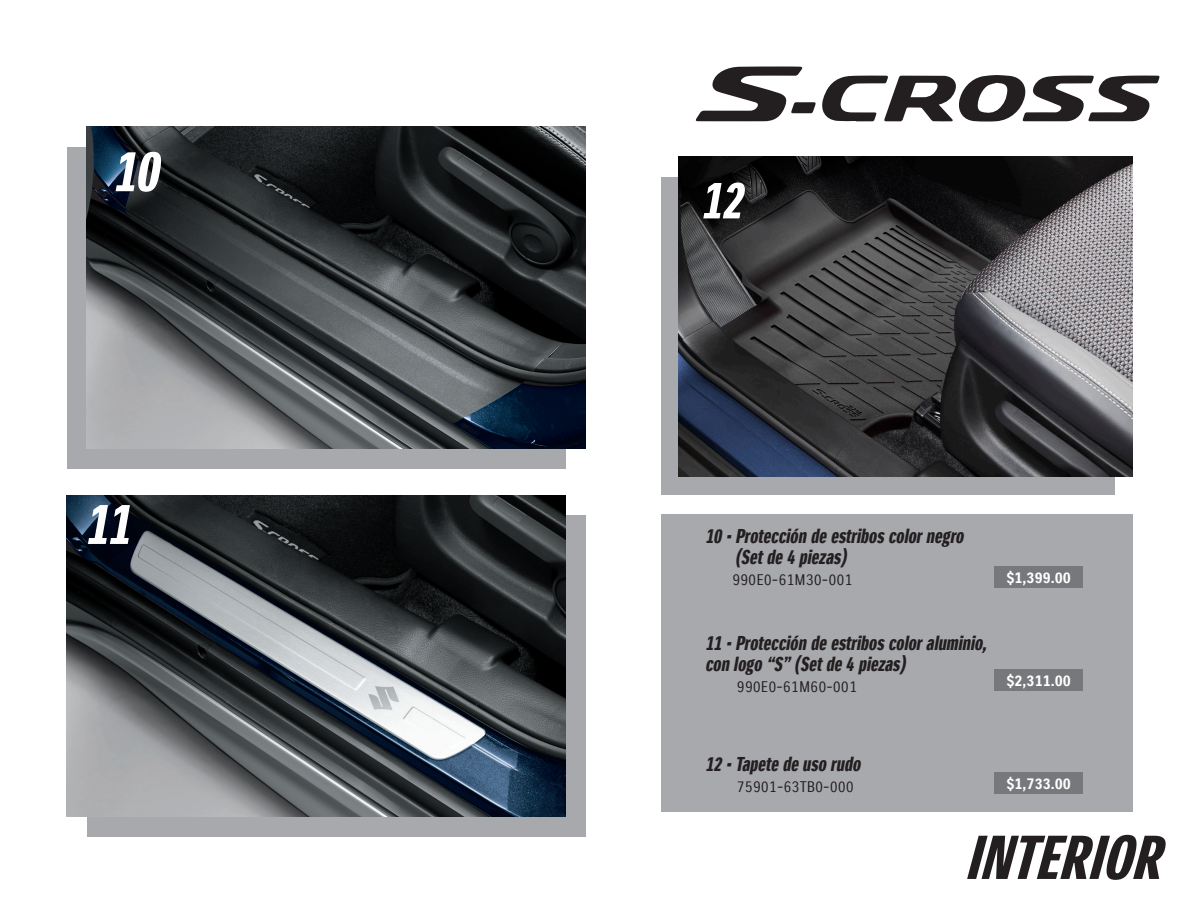
<style>
.page{position:relative;width:1191px;height:915px;background:#fff}
.page>*{position:absolute;margin:0;border:0;box-sizing:border-box;transform-origin:0 0}
.t1{font:italic 60px "Suzuki Headline";color:#231f20}
.t2{font:italic 55.5px "Suzuki PRO Headline";color:#fff}
.t3{font:italic 50.55px "Suzuki PRO Headline";color:#fff}
.t4{font:italic 19.5px/21px "Suzuki PRO Headline";color:#231f20}
.t5{font:15px "Suzuki PRO Regular";color:#231f20}
.t6{font:15px "Suzuki PRO Bold";color:#fff}
</style>
<div class="page">
<div style="left:88px;top:515px;width:498px;height:321px;background:#a8a9ad"></div>
<img style="left:67px;top:495px;width:498px;height:321px">
<div style="left:67px;top:147px;width:498px;height:321px;background:#a8a9ad"></div>
<img style="left:86px;top:126px;width:499px;height:322px">
<div style="left:661px;top:178px;width:453px;height:316px;background:#a8a9ad"></div>
<img style="left:679px;top:156px;width:453px;height:320px">
<svg style="left:695px;top:66px;width:464px;height:56px"></svg>
<div style="left:661px;top:514px;width:471px;height:297px;background:#a8a9ad"></div>
<div style="left:994px;top:566px;width:89px;height:21px;background:#76787b"></div>
<div style="left:994px;top:669px;width:89px;height:21px;background:#76787b"></div>
<div style="left:994px;top:772px;width:89px;height:21px;background:#76787b"></div>
<p class="t2" style="left:112px;top:138px;width:59px">10</p>
<p class="t2" style="left:84px;top:490px;width:59px">11</p>
<p class="t3" style="left:700px;top:170px;width:54px">12</p>
<p class="t4" style="left:705px;top:525px;width:264px">10 •Protección deestriboscolornegro</p>
<p class="t4" style="left:735px;top:546px;width:117px">(Setde4 piezas)</p>
<p class="t5" style="left:732px;top:570px;width:122px">990E0-61M30-001</p>
<p class="t6" style="left:1006px;top:568px;width:66px">$1,399.00</p>
<p class="t4" style="left:705px;top:632px;width:287px">11 •Protección deestriboscoloraluminio, con logo “S”(Setde4 piezas)</p>
<p class="t5" style="left:736px;top:677px;width:122px">990E0-61M60-001</p>
<p class="t6" style="left:1006px;top:671px;width:66px">$2,311.00</p>
<p class="t4" style="left:705px;top:753px;width:161px">12 •Tapetedeuso rudo</p>
<p class="t5" style="left:736px;top:777px;width:119px">75901-63TB0-000</p>
<p class="t6" style="left:1006px;top:774px;width:66px">$1,733.00</p>
<p class="t1" style="left:964px;top:823px;width:215px">INTERIOR</p>
</div>
